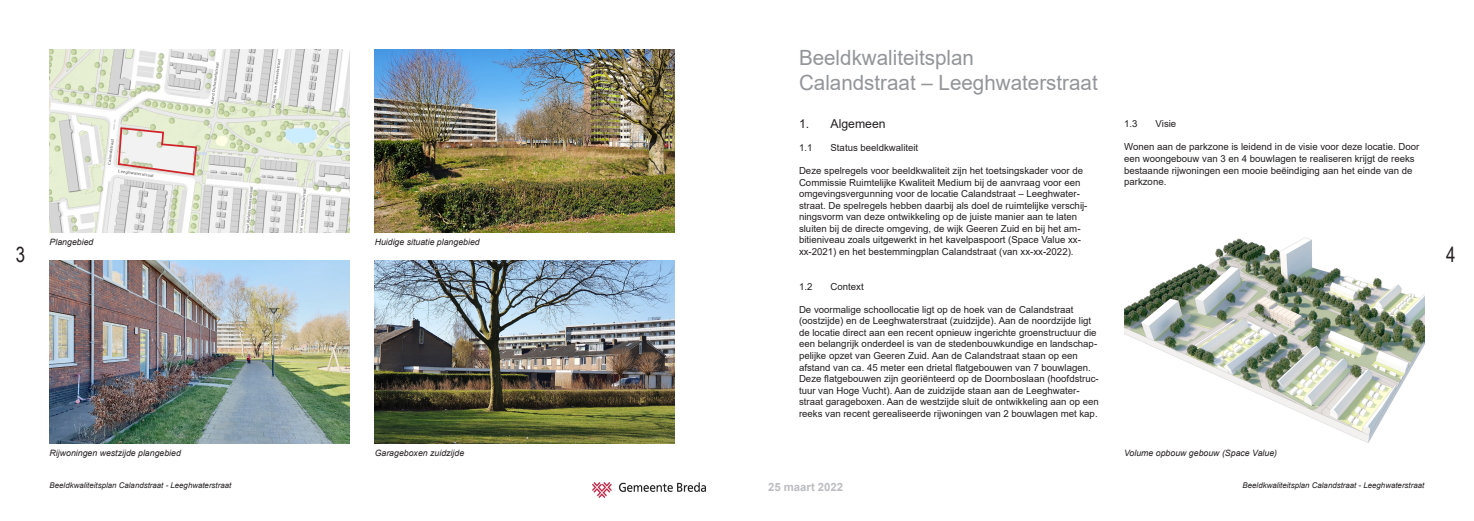
<style>
.page{position:relative;width:1474px;height:521px;background:#fff}
.page>*{position:absolute;margin:0;border:0;box-sizing:border-box;transform-origin:0 0}
.t1{font:21px "Arial";color:#939598}
.t2{font:21px "Arial Narrow";color:#231f20}
.t3{font:12.25px "Arial";color:#231f20}
.t4{font:700 11.38px "Arial";color:#bcbdc0}
.t5{font:9.62px/11.5px "Arial";color:#231f20}
.t6{font:italic 8.75px "Arial";color:#231f20}
.t7{font:italic 7.88px "Arial";color:#231f20}
</style>
<div class="page">
<img style="left:592px;top:482px;width:114px;height:15px">
<img style="left:50px;top:50px;width:300px;height:183px">
<img style="left:375px;top:50px;width:300px;height:183px">
<img style="left:50px;top:260px;width:300px;height:183px">
<img style="left:375px;top:260px;width:300px;height:183px">
<svg style="left:116px;top:126px;width:83px;height:51px"></svg>
<img style="left:1124px;top:237px;width:300px;height:206px">
<p class="t1" style="left:799px;top:43px;width:176px">Beeldkwaliteitsplan</p>
<p class="t1" style="left:799px;top:68px;width:300px">Calandstraat – Leeghwaterstraat</p>
<p class="t3" style="left:799px;top:115px;width:88px">1. Algemeen</p>
<p class="t5" style="left:799px;top:142px;width:15px">1.1</p>
<p class="t5" style="left:830px;top:142px;width:89px">Status beeldkwaliteit</p>
<p class="t5" style="left:799px;top:165px;width:290px">Deze spelregels voor beeldkwaliteit zijn het toetsingskader voor de Commissie Ruimtelijke Kwaliteit Medium bij de aanvraag voor een omgevingsvergunning voor de locatie Calandstraat – Leeghwater&shy;straat. De spelregels hebben daarbij als doel de ruimtelijke verschij&shy;ningsvorm van deze ontwikkeling op de juiste manier aan te laten sluiten bij de directe omgeving, de wijk Geeren Zuid en bij het am&shy;bitieniveau zoals uitgewerkt in het kavelpaspoort (Space Value xx&shy;xx-2021) en het bestemmingplan Calandstraat (van xx-xx-2022).</p>
<p class="t5" style="left:799px;top:280px;width:15px">1.2</p>
<p class="t5" style="left:830px;top:280px;width:35px">Context</p>
<p class="t5" style="left:799px;top:303px;width:301px">De voormalige schoollocatie ligt op de hoek van de Calandstraat (oostzijde) en de Leeghwaterstraat (zuidzijde). Aan de noordzijde ligt de locatie direct aan een recent opnieuw ingerichte groenstructuur die een belangrijk onderdeel is van de stedenbouwkundige en landschap&shy;pelijke opzet van Geeren Zuid. Aan de Calandstraat staan op een afstand van ca. 45 meter een drietal flatgebouwen van 7 bouwlagen.<br>Deze flatgebouwen zijn georiënteerd op de Doornboslaan (hoofdstruc&shy;tuur van Hoge Vucht). Aan de zuidzijde staan aan de Leeghwater&shy;straat garageboxen. Aan de westzijde sluit de ontwikkeling aan op een reeks van recent gerealiseerde rijwoningen van 2 bouwlagen met kap.</p>
<p class="t5" style="left:1124px;top:118px;width:15px">1.3</p>
<p class="t5" style="left:1155px;top:118px;width:22px">Visie</p>
<p class="t5" style="left:1124px;top:141px;width:297px">Wonen aan de parkzone is leidend in de visie voor deze locatie. Door een woongebouw van 3 en 4 bouwlagen te realiseren krijgt de reeks bestaande rijwoningen een mooie beëindiging aan het einde van de parkzone.</p>
<p class="t6" style="left:50px;top:236px;width:45px">Plangebied</p>
<p class="t6" style="left:375px;top:236px;width:107px">Huidige situatie plangebied</p>
<p class="t2" style="left:16px;top:239px;width:11px">3</p>
<p class="t2" style="left:1446px;top:239px;width:11px">4</p>
<p class="t6" style="left:50px;top:447px;width:133px">Rijwoningen westzijde plangebied</p>
<p class="t6" style="left:375px;top:447px;width:91px">Garageboxen zuidzijde</p>
<p class="t6" style="left:1124px;top:447px;width:155px">Volume opbouw gebouw (Space Value)</p>
<p class="t7" style="left:50px;top:480px;width:183px">Beeldkwaliteitsplan Calandstraat - Leeghwaterstraat</p>
<p class="t4" style="left:768px;top:479px;width:77px">25 maart 2022</p>
<p class="t7" style="left:1242px;top:480px;width:183px">Beeldkwaliteitsplan Calandstraat - Leeghwaterstraat</p>
</div>
